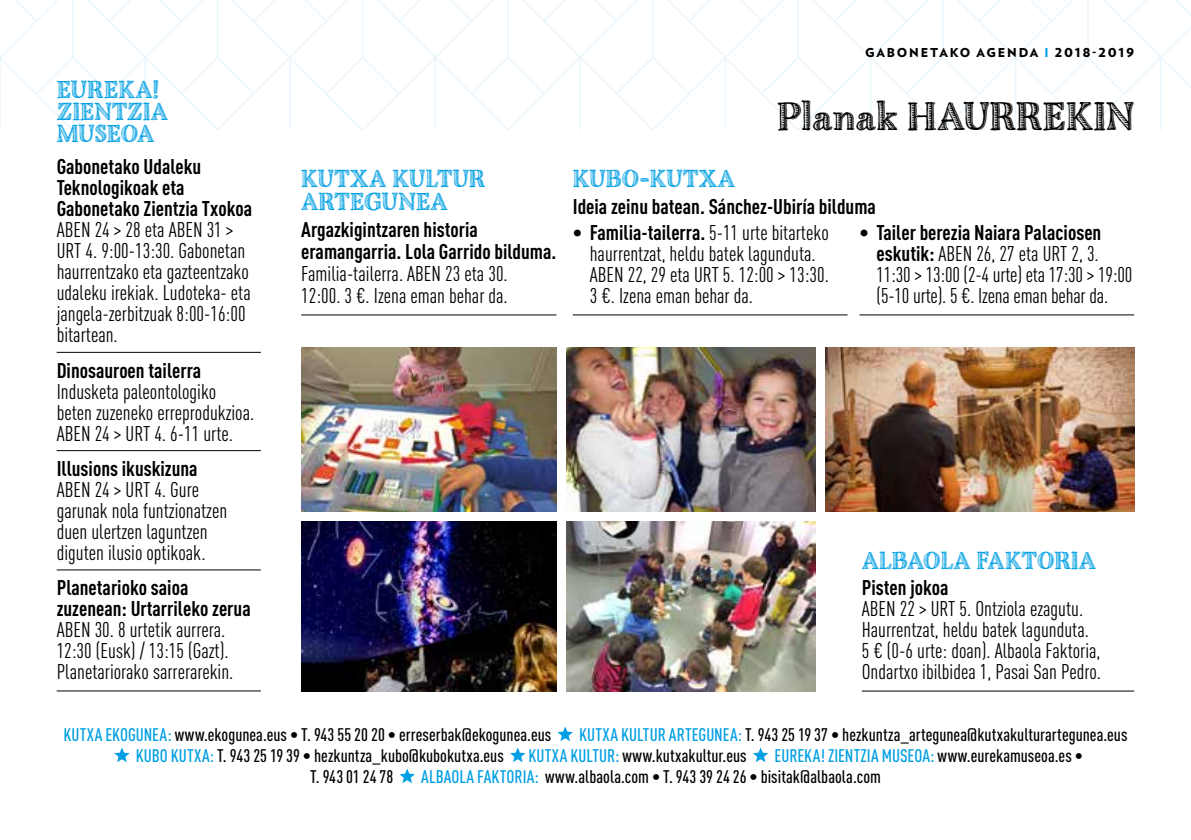
<style>
.page{position:relative;width:1191px;height:840px;background:#fff}
.page>*{position:absolute;margin:0;border:0;box-sizing:border-box;transform-origin:0 0}
.t1{font:42px "Charcuterie Etched";letter-spacing:.01em;color:#000}
.t2{font:26px/22px "Charcuterie Etched";letter-spacing:.005em;color:#009fe3}
.t3{font:21px/21px "DIN Cond";color:#000}
.t4{font:700 21px/21px "DIN Cond";color:#000}
.t5{font:500 18px "DIN Cond";letter-spacing:.005em;color:#000}
.t6{font:500 18px "DIN Cond";color:#009fe3}
.t7{font:900 12.2px "Verlag";letter-spacing:.15em;color:#000}
.s1{color:#009fe3}
.s2{font-weight:700}
.s3{color:#000}
</style>
<div class="page">
<svg style="left:0;top:0;width:1191px;height:130px"></svg>
<img style="left:825px;top:347px;width:309px;height:164px">
<hr style="left:301px;top:314px;width:255px;height:1px;background:#000">
<hr style="left:573px;top:314px;width:274px;height:1px;background:#000">
<hr style="left:859px;top:314px;width:275px;height:1px;background:#000">
<svg style="left:557px;top:726px;width:16px;height:14px"></svg>
<svg style="left:114px;top:747px;width:16px;height:14px"></svg>
<svg style="left:510px;top:747px;width:15px;height:14px"></svg>
<svg style="left:753px;top:747px;width:15px;height:14px"></svg>
<svg style="left:399px;top:768px;width:16px;height:14px"></svg>
<hr style="left:57px;top:352px;width:204px;height:1px;background:#000">
<hr style="left:57px;top:450px;width:204px;height:1px;background:#000">
<hr style="left:57px;top:569px;width:204px;height:1px;background:#000">
<hr style="left:57px;top:690px;width:204px;height:1px;background:#000">
<hr style="left:861px;top:690px;width:273px;height:1px;background:#000">
<img style="left:301px;top:521px;width:255px;height:170px">
<img style="left:566px;top:521px;width:249px;height:170px">
<img style="left:566px;top:347px;width:249px;height:164px">
<img style="left:301px;top:347px;width:255px;height:164px">
<p class="t2" style="left:57px;top:79px;width:113px">EUREKA!<br>ZIENTZIA<br>MUSEOA</p>
<p class="t4" style="left:57px;top:155px;width:197px">Gabonetako Udaleku<br>Teknologikoak eta<br>Gabonetako Zientzia Txokoa</p>
<p class="t3" style="left:57px;top:219px;width:196px">ABEN 24 &gt; 28 eta ABEN 31 &gt;<br>URT 4. 9:00-13:30. Gabonetan haurrentzako eta gazteentzako udaleku irekiak. Ludoteka- eta jangela-zerbitzuak 8:00-16:00 bitartean.</p>
<p class="t4" style="left:57px;top:359px;width:146px">Dinosauroen tailerra</p>
<p class="t3" style="left:57px;top:380px;width:199px">Indusketa paleontologiko beten zuzeneko erreprodukzioa.<br>ABEN 24 &gt; URT 4. 6-11 urte.</p>
<p class="t4" style="left:57px;top:457px;width:142px">Illusions ikuskizuna</p>
<p class="t3" style="left:57px;top:478px;width:172px">ABEN 24 &gt; URT 4. Gure garunak nola funtzionatzen duen ulertzen laguntzen diguten ilusio optikoak.</p>
<p class="t4" style="left:57px;top:576px;width:195px">Planetarioko saioa zuzenean: Urtarrileko zerua</p>
<p class="t3" style="left:57px;top:618px;width:178px">ABEN 30. 8 urtetik aurrera.<br>12:30 (Eusk) / 13:15 (Gazt).<br>Planetariorako sarrerarekin.</p>
<p class="t2" style="left:301px;top:167px;width:186px;line-height:23px">KUTXA KULTUR<br>ARTEGUNEA</p>
<p class="t4" style="left:301px;top:218px;width:257px;line-height:22px">Argazkigintzaren historia eramangarria. Lola Garrido bilduma.</p>
<p class="t3" style="left:301px;top:262px;width:208px;line-height:22px">Familia-tailerra. ABEN 23 eta 30.<br>12:00. 3 €. Izena eman behar da.</p>
<p class="t7" style="left:865px;top:42px;width:271px">GABONETAKO AGENDA <span class="s1">I</span> 2018-2019</p>
<h1 class="t1" style="left:777px;top:90px;width:358px">Planak HAURREKIN</h1>
<p class="t2" style="left:573px;top:167px;width:164px">KUBO-KUTXA</p>
<p class="t4" style="left:573px;top:195px;width:305px">Ideia zeinu batean. Sánchez-Ubiría bilduma</p>
<p class="t3" style="left:590px;top:222px;width:240px;text-indent:-17px"><span class="s2">• Familia-tailerra.</span> 5-11 urte bitarteko haurrentzat, heldu batek lagunduta.<br>ABEN 22, 29 eta URT 5. 12:00 &gt; 13:30.<br>3 €. Izena eman behar da.</p>
<p class="t3" style="left:876px;top:222px;width:257px;text-indent:-17px"><span class="s2">• Tailer berezia Naiara Palaciosen eskutik:</span> ABEN 26, 27 eta URT 2, 3.<br>11:30 &gt; 13:00 (2-4 urte) eta 17:30 &gt; 19:00 (5-10 urte). 5 €. Izena eman behar da.</p>
<p class="t2" style="left:861px;top:549px;width:236px">ALBAOLA FAKTORIA</p>
<p class="t4" style="left:861px;top:576px;width:88px">Pisten jokoa</p>
<p class="t3" style="left:861px;top:598px;width:241px">ABEN 22 &gt; URT 5. Ontziola ezagutu.<br>Haurrentzat, heldu batek lagunduta.<br>5 € (0-6 urte: doan). Albaola Faktoria, Ondartxo ibilbidea 1, Pasai San Pedro.</p>
<p class="t5" style="left:63px;top:723px;width:489px"><span class="s1">KUTXA EKOGUNEA:</span> www.ekogunea.eus • T. 943 55 20 20 • erreserbak@ekogunea.eus</p>
<p class="t5" style="left:579px;top:723px;width:550px"><span class="s1">KUTXA KULTUR ARTEGUNEA:</span> T. 943 25 19 37 • hezkuntza_artegunea@kutxakulturartegunea.eus</p>
<p class="t5" style="left:136px;top:744px;width:369px"><span class="s1">KUBO KUTXA:</span> T. 943 25 19 39 • hezkuntza_kubo@kubokutxa.eus</p>
<p class="t5" style="left:528px;top:744px;width:220px"><span class="s1">KUTXA KULTUR:</span> www.kutxakultur.eus</p>
<p class="t6" style="left:774px;top:744px;width:310px">EUREKA! ZIENTZIA MUSEOA: <span class="s3">www.eurekamuseoa.es •</span></p>
<p class="t5" style="left:310px;top:765px;width:85px">T. 943 01 24 78</p>
<p class="t5" style="left:421px;top:765px;width:461px"><span class="s1">ALBAOLA FAKTORIA:</span> www.albaola.com • T. 943 39 24 26 • bisitak@albaola.com</p>
</div>
